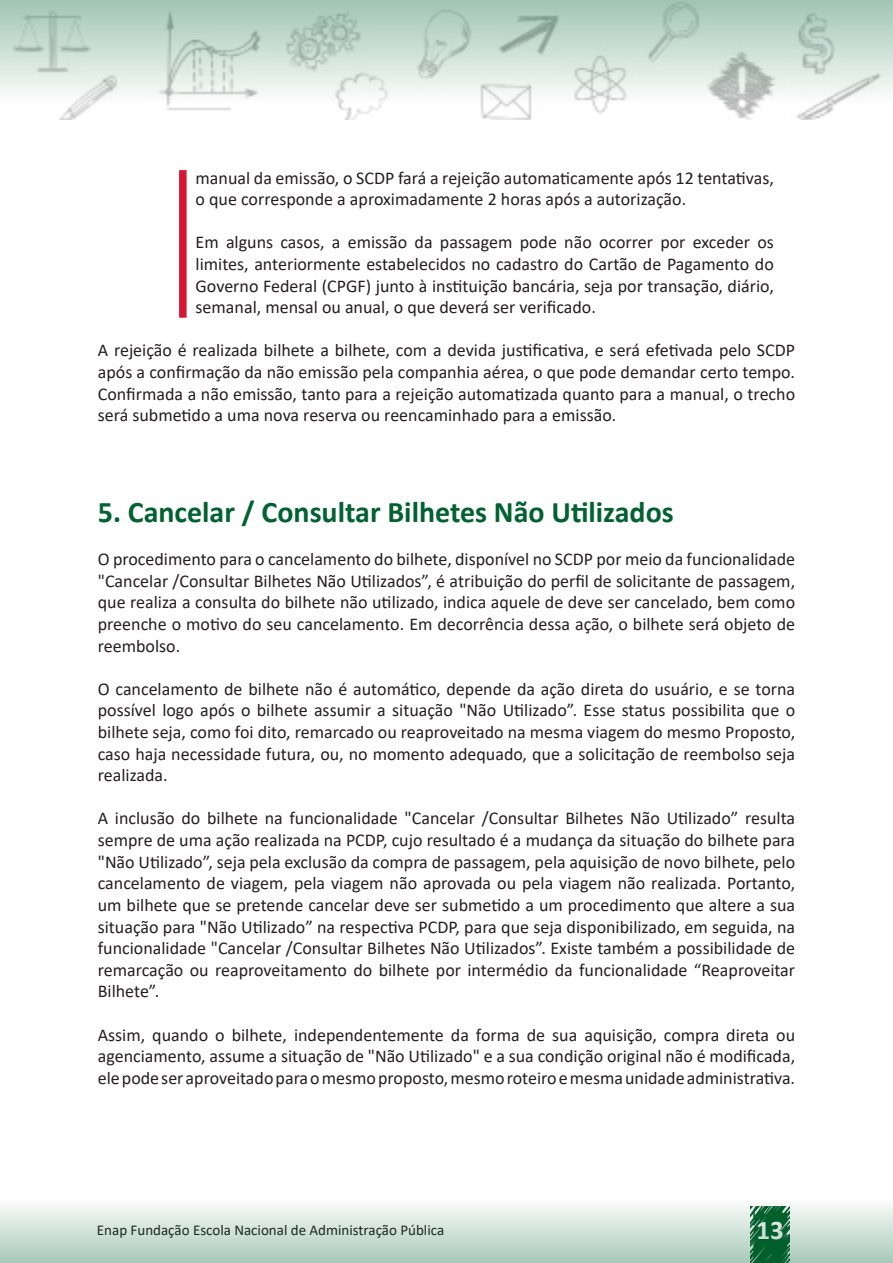
<style>
.page{position:relative;width:893px;height:1263px;background:#fff}
.page>*{position:absolute;margin:0;border:0;box-sizing:border-box;transform-origin:0 0}
.Titulo{font:700 30px "Calibri";color:#006131}
.t1{font:700 27px "Calibri";color:#fff}
.texto{font:18px/21.6px "Calibri";color:#231f20;text-align:justify}
.Importante_texto{font:18px/21.6px "Calibri";color:#231f20}
.t2{font:15px "Calibri";color:#231f20}
</style>
<div class="page">
<svg style="left:0;top:0;width:893px;height:120px"></svg>
<svg style="left:0;top:1205px;width:893px;height:58px"></svg>
<div style="left:179px;top:170px;width:8px;height:148px;background:#d71634"></div>
<p class="Importante_texto" style="left:196px;top:166px;width:580px">manual da emissão, o SCDP fará a rejeição automaticamente após 12 tentativas, o que corresponde a aproximadamente 2 horas após a autorização.</p>
<p class="Importante_texto" style="left:196px;top:231px;width:580px;text-align:justify">Em alguns casos, a emissão da passagem pode não ocorrer por exceder os limites, anteriormente estabelecidos no cadastro do Cartão de Pagamento do Governo Federal (CPGF) junto à instituição bancária, seja por transação, diário, semanal, mensal ou anual, o que deverá ser verificado.</p>
<p class="texto" style="left:98px;top:339px;width:699px">A rejeição é realizada bilhete a bilhete, com a devida justificativa, e será efetivada pelo SCDP após a confirmação da não emissão pela companhia aérea, o que pode demandar certo tempo.<br>Confirmada a não emissão, tanto para a rejeição automatizada quanto para a manual, o trecho será submetido a uma nova reserva ou reencaminhado para a emissão.</p>
<p class="Titulo" style="left:98px;top:491px;width:578px">5. Cancelar / Consultar Bilhetes Não Utilizados</p>
<p class="texto" style="left:98px;top:548px;width:699px">O procedimento para o cancelamento do bilhete, disponível no SCDP por meio da funcionalidade "Cancelar /Consultar Bilhetes Não Utilizados”, é atribuição do perfil de solicitante de passagem, que realiza a consulta do bilhete não utilizado, indica aquele de deve ser cancelado, bem como preenche o motivo do seu cancelamento. Em decorrência dessa ação, o bilhete será objeto de reembolso.</p>
<p class="texto" style="left:98px;top:678px;width:699px">O cancelamento de bilhete não é automático, depende da ação direta do usuário, e se torna possível logo após o bilhete assumir a situação "Não Utilizado”. Esse status possibilita que o bilhete seja, como foi dito, remarcado ou reaproveitado na mesma viagem do mesmo Proposto, caso haja necessidade futura, ou, no momento adequado, que a solicitação de reembolso seja realizada.</p>
<p class="texto" style="left:98px;top:807px;width:699px">A inclusão do bilhete na funcionalidade "Cancelar /Consultar Bilhetes Não Utilizado” resulta sempre de uma ação realizada na PCDP, cujo resultado é a mudança da situação do bilhete para "Não Utilizado”, seja pela exclusão da compra de passagem, pela aquisição de novo bilhete, pelo cancelamento de viagem, pela viagem não aprovada ou pela viagem não realizada. Portanto, um bilhete que se pretende cancelar deve ser submetido a um procedimento que altere a sua situação para "Não Utilizado” na respectiva PCDP, para que seja disponibilizado, em seguida, na funcionalidade "Cancelar /Consultar Bilhetes Não Utilizados”. Existe também a possibilidade de remarcação ou reaproveitamento do bilhete por intermédio da funcionalidade “Reaproveitar Bilhete”.</p>
<p class="texto" style="left:98px;top:1023px;width:699px">Assim, quando o bilhete, independentemente da forma de sua aquisição, compra direta ou agenciamento, assume a situação de "Não Utilizado" e a sua condição original não é modificada, ele pode ser aproveitado para o mesmo proposto, mesmo roteiro e mesma unidade administrativa.</p>
<p class="t2" style="left:97px;top:1220px;width:349px">Enap Fundação Escola Nacional de Administração Pública</p>
<h2 class="t1" style="left:757px;top:1210px;width:29px">13</h2>
</div>
